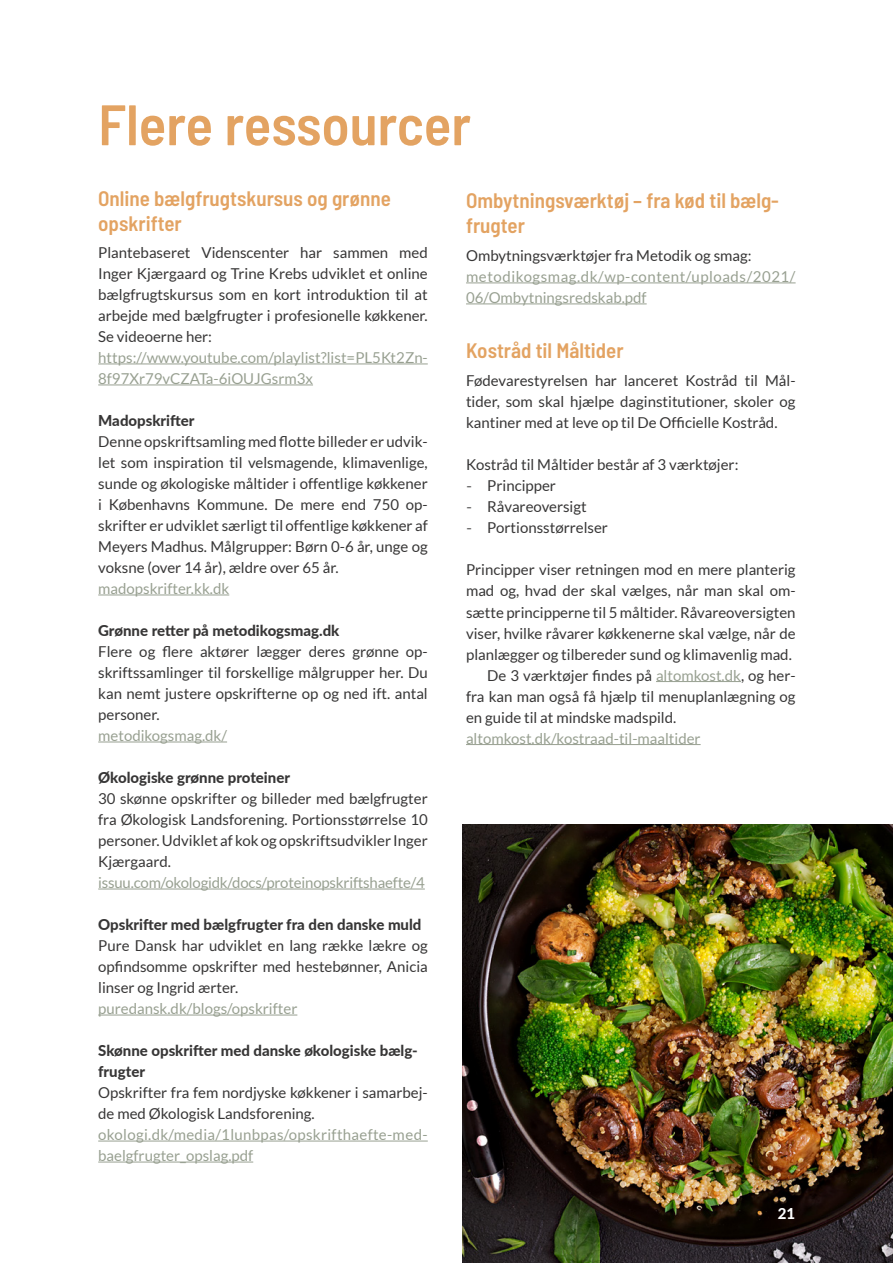
<style>
.page{position:relative;width:893px;height:1263px;background:#fff}
.page>*{position:absolute;margin:0;border:0;box-sizing:border-box;transform-origin:0 0}
.Rubrik_01_Ny-side{font:600 semi-condensed 57px "Barlow";color:#e3a362}
.Rubrik-02_En-linje{font:600 semi-condensed 21px/24.8px "Barlow";color:#e3a362}
.Rubrik-02_To-linjer{font:600 semi-condensed 21px/24.8px "Barlow";color:#e3a362}
.Body-1{font:15px/21px "Lato";color:#373636;text-align:justify}
.Body-2{font:15px/21px "Lato";color:#373636;text-align:justify}
.Body-1-2{font:15px/21px "Lato";color:#98a091}
.Body-2_Fed_Los-bagkant{font:800 15px/21px "Lato";color:#373636}
.Body-1-3{font:15px/21px "Lato";letter-spacing:.02em;color:#98a091}
.Body-1-4{font:15px/21px "Lato";letter-spacing:.035em;color:#98a091}
.Body-1_Los-bagkant{font:15px "Lato";color:#98a091}
.Sidetal_Højre{font:800 15px "Lato";color:#fff}
.s1{color:#98a091}
</style>
<div class="page">
<hr style="left:466px;top:282px;width:330px;height:1px;background:#98a091">
<hr style="left:466px;top:303px;width:181px;height:1px;background:#98a091">
<hr style="left:656px;top:681px;width:85px;height:1px;background:#98a091">
<hr style="left:466px;top:744px;width:235px;height:1px;background:#98a091">
<hr style="left:98px;top:363px;width:330px;height:1px;background:#98a091">
<hr style="left:98px;top:384px;width:215px;height:1px;background:#98a091">
<hr style="left:98px;top:594px;width:131px;height:1px;background:#98a091">
<hr style="left:98px;top:741px;width:129px;height:1px;background:#98a091">
<hr style="left:98px;top:888px;width:327px;height:1px;background:#98a091">
<hr style="left:98px;top:1014px;width:199px;height:1px;background:#98a091">
<hr style="left:98px;top:1140px;width:330px;height:1px;background:#98a091">
<hr style="left:98px;top:1161px;width:155px;height:1px;background:#98a091">
<img style="left:462px;top:825px;width:431px;height:438px">
<p class="Rubrik_01_Ny-side" style="left:98px;top:89px;width:374px">Flere ressourcer</p>
<p class="Rubrik-02_To-linjer" style="left:98px;top:185px;width:294px">Online bælgfrugtskursus og grønne opskrifter</p>
<p class="Body-1" style="left:98px;top:242px;width:331px">Plantebaseret Videnscenter har sammen med Inger Kjærgaard og Trine Krebs udviklet et online bælgfrugtskursus som en kort introduktion til at arbejde med bælgfrugter i profesionelle køkkener.<br>Se videoerne her:</p>
<p class="Body-1-2" style="left:98px;top:347px;width:331px">https://www.youtube.com/playlist?list=PL5Kt2Zn-<br>8f97Xr79vCZATa-6iOUJGsrm3x</p>
<p class="Body-2_Fed_Los-bagkant" style="left:98px;top:409px;width:98px">Madopskrifter</p>
<p class="Body-1" style="left:98px;top:431px;width:331px">Denne opskriftsamling med flotte billeder er udvik&shy;let som inspiration til velsmagende, klimavenlige, sunde og økologiske måltider i offentlige køkkener i Københavns Kommune. De mere end 750 op&shy;skrifter er udviklet særligt til offentlige køkkener af Meyers Madhus. Målgrupper: Børn 0-6 år, unge og voksne (over 14 år), ældre over 65 år.</p>
<p class="Body-1-2" style="left:98px;top:578px;width:133px">madopskrifter.kk.dk</p>
<p class="Body-2_Fed_Los-bagkant" style="left:98px;top:619px;width:243px">Grønne retter på metodikogsmag.dk</p>
<p class="Body-1" style="left:98px;top:641px;width:331px">Flere og flere aktører lægger deres grønne op&shy;skriftssamlinger til forskellige målgrupper her. Du kan nemt justere opskrifterne op og ned ift. antal personer.</p>
<p class="Body-1-2" style="left:98px;top:725px;width:130px">metodikogsmag.dk/</p>
<p class="Body-2_Fed_Los-bagkant" style="left:98px;top:766px;width:193px">Økologiske grønne proteiner</p>
<p class="Body-1" style="left:98px;top:788px;width:331px">30 skønne opskrifter og billeder med bælgfrugter fra Økologisk Landsforening. Portionsstørrelse 10 personer. Udviklet af kok og opskriftsudvikler Inger Kjærgaard.</p>
<p class="Body-1-2" style="left:98px;top:872px;width:328px">issuu.com/okologidk/docs/proteinopskriftshaefte/4</p>
<p class="Body-2_Fed_Los-bagkant" style="left:98px;top:913px;width:325px">Opskrifter med bælgfrugter fra den danske muld</p>
<p class="Body-1" style="left:98px;top:935px;width:331px">Pure Dansk har udviklet en lang række lækre og opfindsomme opskrifter med hestebønner, Anicia linser og Ingrid ærter.</p>
<p class="Body-1_Los-bagkant" style="left:98px;top:1000px;width:201px">puredansk.dk/blogs/opskrifter</p>
<p class="Body-2_Fed_Los-bagkant" style="left:98px;top:1039px;width:321px">Skønne opskrifter med danske økologiske bælg&shy;frugter</p>
<p class="Body-1" style="left:98px;top:1082px;width:331px">Opskrifter fra fem nordjyske køkkener i samarbej&shy;de med Økologisk Landsforening.</p>
<p class="Body-1-3" style="left:98px;top:1124px;width:331px">okologi.dk/media/1lunbpas/opskrifthaefte-med&shy;baelgfrugter_opslag.pdf</p>
<p class="Rubrik-02_En-linje" style="left:466px;top:187px;width:314px">Ombytningsværktøj – fra kød til bælg&shy;frugter</p>
<p class="Body-1" style="left:466px;top:245px;width:287px">Ombytningsværktøjer fra Metodik og smag:</p>
<p class="Body-1-4" style="left:466px;top:266px;width:331px">metodikogsmag.dk/wp-content/uploads/2021/<br>06/Ombytningsredskab.pdf</p>
<p class="Rubrik-02_En-linje" style="left:466px;top:338px;width:159px">Kostråd til Måltider</p>
<p class="Body-1" style="left:466px;top:370px;width:331px">Fødevarestyrelsen har lanceret Kostråd til Mål&shy;tider, som skal hjælpe daginstitutioner, skoler og kantiner med at leve op til De Officielle Kostråd.</p>
<p class="Body-2" style="left:466px;top:454px;width:274px">Kostråd til Måltider består af 3 værktøjer:</p>
<p class="Body-1" style="left:487px;top:475px;width:70px">Principper</p>
<p class="Body-1" style="left:487px;top:496px;width:101px">Råvareoversigt</p>
<p class="Body-1" style="left:487px;top:517px;width:122px">Portionsstørrelser</p>
<p class="Body-2" style="left:466px;top:559px;width:331px">Principper viser retningen mod en mere planterig mad og, hvad der skal vælges, når man skal om&shy;sætte principperne til 5 måltider. Råvareoversigten viser, hvilke råvarer køkkenerne skal vælge, når de planlægger og tilbereder sund og klimavenlig mad.</p>
<p class="Body-1" style="left:466px;top:664px;width:331px;text-indent:21px">De 3 værktøjer findes på <span class="s1">altomkost.dk</span>, og her&shy;fra kan man også få hjælp til menuplanlægning og en guide til at mindske madspild.</p>
<p class="Body-1-2" style="left:466px;top:727px;width:236px">altomkost.dk/kostraad-til-maaltider</p>
<p class="Sidetal_Højre" style="left:778px;top:1202px;width:19px">21</p>
</div>
